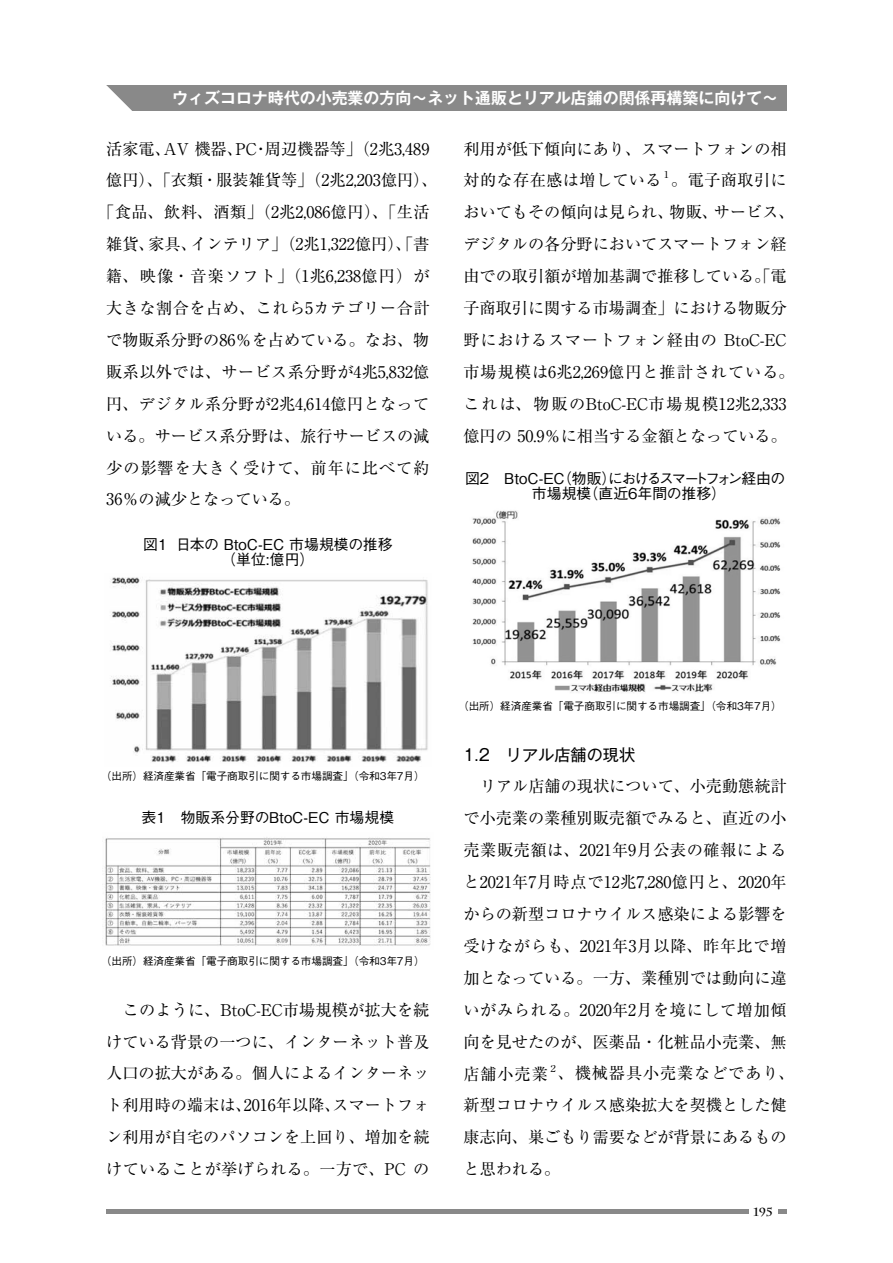
<style>
.page{position:relative;width:893px;height:1263px;background:#fff}
.page>*{position:absolute;margin:0;border:0;box-sizing:border-box;transform-origin:0 0}
.t1{font:16.2px/32px "Ryumin Pro";color:#000}
.t2{font:16.2px "Ryumin Pro";letter-spacing:.025em;color:#000}
.t3{font:16.2px "Ryumin Pro";letter-spacing:.07em;color:#000}
.t4{font:16.2px "Ryumin Pro";letter-spacing:.03em;color:#000}
.t5{font:16.2px "Ryumin Pro";letter-spacing:.06em;color:#000}
.t6{font:16.2px "Gothic MB101 Pro";color:#000}
.t7{font:700 15.9px "Gothic MB101 Pro De";color:#fff}
.t8{font:500 14.85px/14.9px "Gothic BBB Pro";color:#000;text-align:center}
.t9{font:700 11.7px "Charlemagne Std";color:#000}
.t10{font:500 10.65px "Gothic BBB Pro";letter-spacing:-.01em;color:#000}
.t11{font:9.45px "Ryumin Pro";color:#000}
</style>
<div class="page">
<div style="left:106px;top:85px;width:681px;height:26px;background:#898989"></div>
<svg style="left:106px;top:85px;width:26px;height:26px"></svg>
<hr style="left:106px;top:1210px;width:642px;height:4px;background:#898989">
<svg style="left:778px;top:1210px;width:9px;height:4px"></svg>
<img style="left:110px;top:577px;width:318px;height:186px">
<img style="left:105px;top:837px;width:326px;height:109px">
<img style="left:472px;top:510px;width:309px;height:183px">
<p class="t7" style="left:172px;top:85px;width:607px">ウィズコロナ時代の小売業の方向〜ネット通販とリアル店鋪の関係再構築に向けて〜</p>
<p class="t1" style="left:106px;top:131px;width:325px">活家電、AV 機器、PC・周辺機器等」（2兆3,489</p>
<p class="t1" style="left:106px;top:163px;width:333px">億円）、「衣類・服装雑貨等」（2兆2,203億円）、</p>
<p class="t1" style="left:98px;top:195px;width:333px">「食品、飲料、酒類」（2兆2,086億円）、「生活</p>
<p class="t1" style="left:106px;top:227px;width:325px">雑貨、家具、インテリア」（2兆1,322億円）、「書</p>
<p class="t3" style="left:106px;top:263px;width:325px">籍、映像・音楽ソフト」（1兆6,238億円）が</p>
<p class="t4" style="left:106px;top:295px;width:325px">大きな割合を占め、これら5カテゴリー合計</p>
<p class="t1" style="left:106px;top:323px;width:325px">で物販系分野の86％を占めている。なお、物</p>
<p class="t2" style="left:106px;top:359px;width:325px">販系以外では、サービス系分野が4兆5,832億</p>
<p class="t2" style="left:106px;top:391px;width:325px">円、デジタル系分野が2兆4,614億円となって</p>
<p class="t1" style="left:106px;top:418px;width:325px">いる。サービス系分野は、旅行サービスの減</p>
<p class="t5" style="left:106px;top:455px;width:325px">少の影響を大きく受けて、前年に比べて約</p>
<p class="t1" style="left:106px;top:482px;width:195px">36％の減少となっている。</p>
<p class="t8" style="left:143px;top:535px;width:251px">図1 日本の BtoC-EC 市場規模の推移（単位:億円）</p>
<p class="t1" style="left:463px;top:131px;width:325px">利用が低下傾向にあり、スマートフォンの相対的な存在感は増している</p>
<p class="t11" style="left:662px;top:167px;width:11px">１</p>
<p class="t1" style="left:463px;top:163px;width:333px;text-indent:208px">。電子商取引においてもその傾向は見られ、物販、サービス、デジタルの各分野においてスマートフォン経由での取引額が増加基調で推移している。「電子商取引に関する市場調査」における物販分野におけるスマートフォン経由の BtoC-EC市場規模は6兆2,269億円と推計されている。これは、物販のBtoC-EC市場規模12兆2,333億円の 50.9％に相当する金額となっている。</p>
<p class="t8" style="left:465px;top:469px;width:322px">図2　BtoC-EC（物販）におけるスマートフォン経由の市場規模（直近6年間の推移）</p>
<p class="t10" style="left:101px;top:768px;width:325px">（出所）経済産業省「電子商取引に関する市場調査」（令和3年7月）</p>
<p class="t8" style="left:142px;top:808px;width:254px">表1　物販系分野のBtoC-EC 市場規模</p>
<p class="t10" style="left:101px;top:953px;width:325px">（出所）経済産業省「電子商取引に関する市場調査」（令和3年7月）</p>
<p class="t1" style="left:106px;top:992px;width:325px;text-align:justify;text-indent:16px">このように、BtoC-EC市場規模が拡大を続けている背景の一つに、インターネット普及人口の拡大がある。個人によるインターネット利用時の端末は、2016年以降、スマートフォン利用が自宅のパソコンを上回り、増加を続けていることが挙げられる。一方で、PC の</p>
<p class="t10" style="left:458px;top:697px;width:325px">（出所）経済産業省「電子商取引に関する市場調査」（令和3年7月）</p>
<p class="t6" style="left:463px;top:741px;width:173px">1.2　リアル店舗の現状</p>
<p class="t1" style="left:463px;top:769px;width:325px;text-align:justify;text-indent:16px">リアル店舗の現状について、小売動態統計で小売業の業種別販売額でみると、直近の小売業販売額は、2021年9月公表の確報によると2021年7月時点で12兆7,280億円と、2020年からの新型コロナウイルス感染による影響を受けながらも、2021年3月以降、昨年比で増加となっている。一方、業種別では動向に違いがみられる。2020年2月を境にして増加傾向を見せたのが、医薬品・化粧品小売業、無店舗小売業</p>
<p class="t11" style="left:548px;top:1060px;width:11px">２</p>
<p class="t1" style="left:463px;top:1056px;width:333px;text-indent:94px">、機械器具小売業などであり、新型コロナウイルス感染拡大を契機とした健康志向、巣ごもり需要などが背景にあるものと思われる。</p>
<p class="t9" style="left:753px;top:1205px;width:21px">195</p>
</div>
